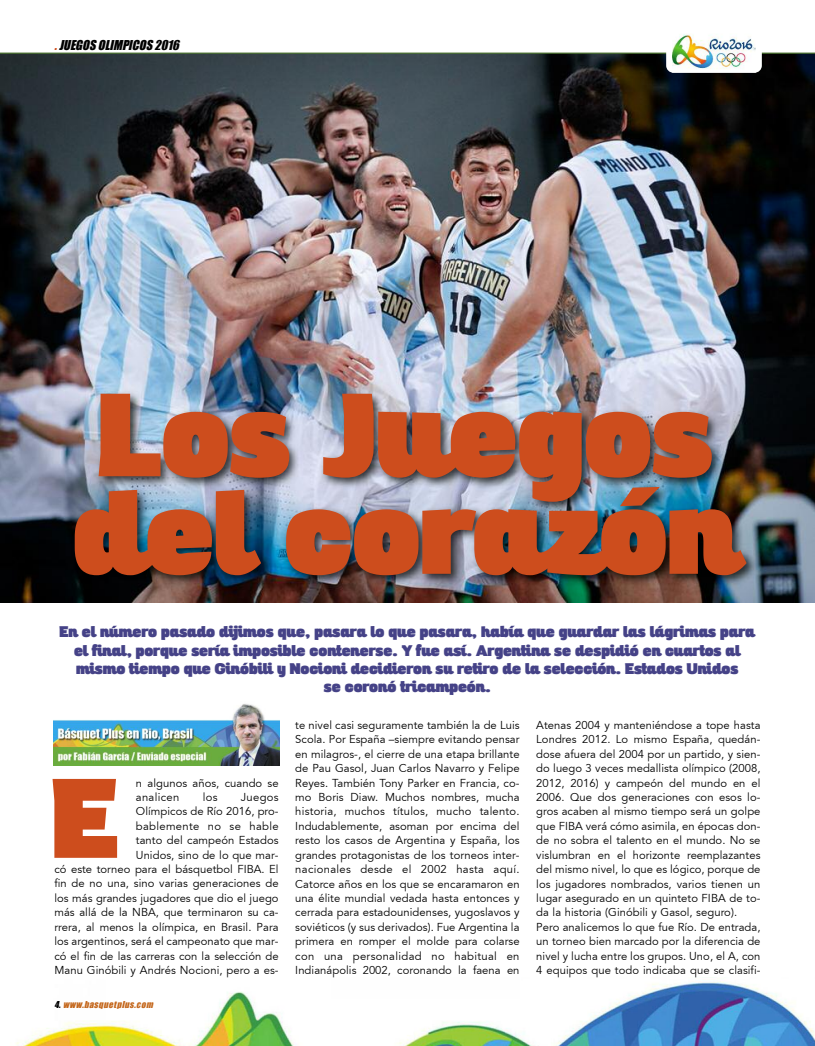
<style>
.page{position:relative;width:815px;height:1046px;background:#fff}
.page>*{position:absolute;margin:0;border:0;box-sizing:border-box;transform-origin:0 0}
.t1{font:115px/97.5px "Digitalino";color:#cd4d1d}
.t2{font:110px "Digitalino";color:#cd4d1d}
.t3{font:15px/18.2px "Digitalino";color:#454287;text-align:center}
.t4{font:italic 12.5px "Impact";color:#000}
.t5{font:11.25px/14.4px "Expo Book S Si";letter-spacing:.005em;color:#000}
.t6{font:italic 8.75px "Impact";color:#c4671c}
.s1{color:#cd4d1d}
.s2{color:#000}
</style>
<div class="page">
<img style="left:16px;top:978px;width:799px;height:67px">
<img style="left:0;top:54px;width:815px;height:304px">
<hr style="left:0;top:53px;width:815px;height:1px;background:#4d7433">
<div style="left:666px;top:34px;width:96px;height:39px;background:#fff;border-radius:7px"></div>
<img style="left:672px;top:34px;width:84px;height:39px">
<img style="left:0;top:358px;width:815px;height:244px">
<img style="left:53px;top:704px;width:227px;height:61px">
<p class="t4" style="left:54px;top:38px;width:129px"><span class="s1">.</span> JUegOS OLIMPICOS 2016</p>
<h1 class="t1" style="left:75px;top:394px;width:667px">Los Juegos del corazón</h1>
<p class="t3" style="left:60px;top:623px;width:697px">En el número pasado dijimos que, pasara lo que pasara, había que guardar las lágrimas para el final, porque sería imposible contenerse. Y fue así. Argentina se despidió en cuartos al mismo tiempo que Ginóbili y Nocioni decidieron su retiro de la selección. Estados Unidos<br>se coronó tricampeón.</p>
<p class="t5" style="left:136px;top:776px;width:144px">n algunos años, cuando se analicen</p>
<h2 class="t2" style="left:54px;top:769px;width:68px">E</h2>
<p class="t5" style="left:203px;top:791px;width:16px">los</p>
<p class="t5" style="left:54px;top:791px;width:226px;text-align:right">Juegos<br>Olímpicos de Río 2016, pro-<br>bablemente no se hable<br>tanto del campeón Estados<br>Unidos, sino de lo que mar-<br>có este torneo para el básquetbol FIBA. El fin de no una, sino varias generaciones de los más grandes jugadores que dio el juego más allá de la NBA, que terminaron su ca&shy;rrera, al menos la olímpica, en Brasil. Para los argentinos, será el campeonato que mar&shy;có el fin de las carreras con la selección de Manu Ginóbili y Andrés Nocioni, pero a es-</p>
<p class="t6" style="left:54px;top:999px;width:102px"><span class="s2">4.</span> www.basquetplus.com</p>
<p class="t5" style="left:295px;top:719px;width:226px;text-align:justify">te nivel casi seguramente también la de Luis Scola. Por España –siempre evitando pensar en milagros-, el cierre de una etapa brillante de Pau Gasol, Juan Carlos Navarro y Felipe Reyes. También Tony Parker en Francia, co&shy;mo Boris Diaw. Muchos nombres, mucha historia, muchos títulos, mucho talento.<br>Indudablemente, asoman por encima del resto los casos de Argentina y España, los grandes protagonistas de los torneos inter&shy;nacionales desde el 2002 hasta aquí.<br>Catorce años en los que se encaramaron en una élite mundial vedada hasta entonces y cerrada para estadounidenses, yugoslavos y soviéticos (y sus derivados). Fue Argentina la primera en romper el molde para colarse con una personalidad no habitual en Indianápolis 2002, coronando la faena en</p>
<p class="t5" style="left:536px;top:719px;width:226px">Atenas 2004 y manteniéndose a tope hasta Londres 2012. Lo mismo España, quedán&shy;dose afuera del 2004 por un partido, y sien&shy;do luego 3 veces medallista olímpico (2008, 2012, 2016) y campeón del mundo en el 2006. Que dos generaciones con esos lo&shy;gros acaben al mismo tiempo será un golpe que FIBA verá cómo asimila, en épocas don&shy;de no sobra el talento en el mundo. No se vislumbran en el horizonte reemplazantes del mismo nivel, lo que es lógico, porque de los jugadores nombrados, varios tienen un lugar asegurado en un quinteto FIBA de to&shy;da la historia (Ginóbili y Gasol, seguro).<br>Pero analicemos lo que fue Río. De entrada, un torneo bien marcado por la diferencia de nivel y lucha entre los grupos. Uno, el A, con 4 equipos que todo indicaba que se clasifi-</p>
</div>
